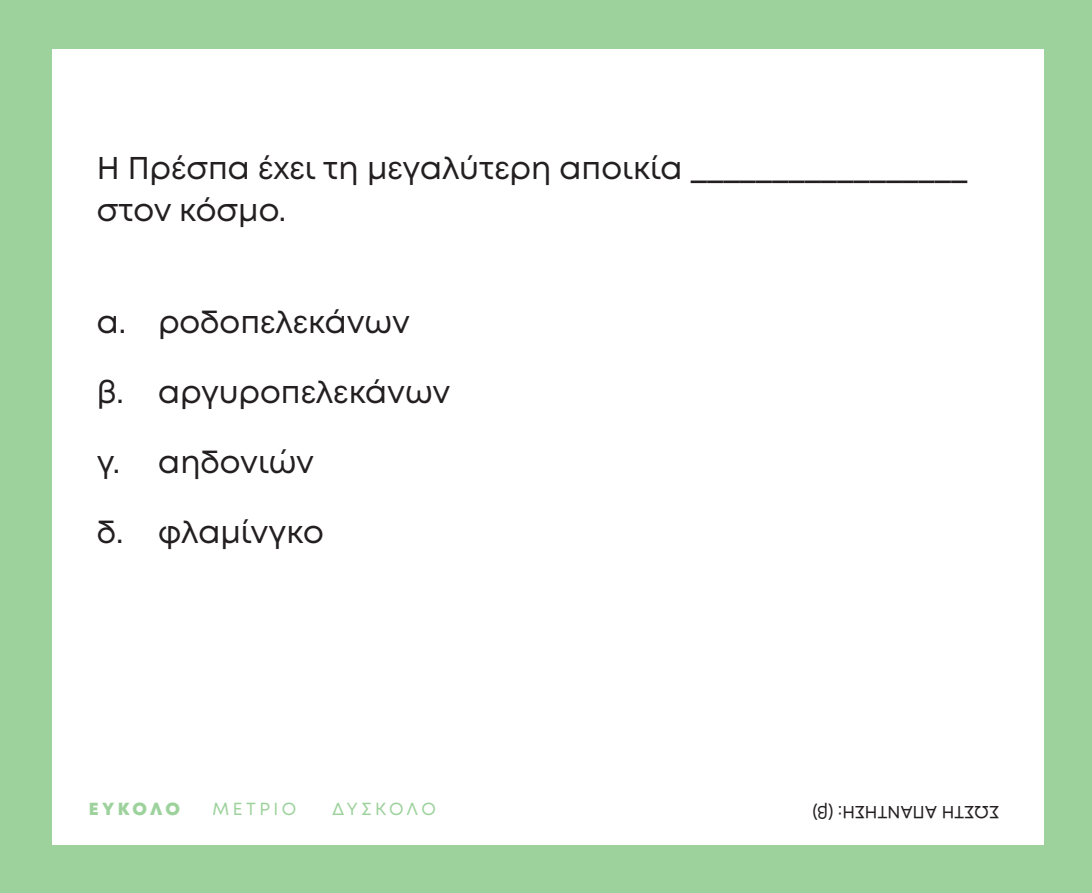
<style>
.page{position:relative;width:1092px;height:893px;background:#fff}
.page>*{position:absolute;margin:0;border:0;box-sizing:border-box;transform-origin:0 0}
.t1{font:31.5px/42px "Mont";color:#231f20}
.t2{font:17.5px "Mont";color:#231f20}
.t3{font:17.5px "Mont";letter-spacing:.175em;color:#9dd29c}
.t4{font:800 17.5px "Mont";letter-spacing:.17em;color:#9dd29c}
.t5{font:17.5px "Mont";letter-spacing:.2em;color:#9dd29c}
</style>
<div class="page">
<div style="left:0;top:0;width:1091px;height:893px;background:#9dd29c"></div>
<div style="left:52px;top:49px;width:991px;height:795px;background:#fff"></div>
<p class="t1" style="left:97px;top:147px;width:872px">Η Πρέσπα έχει τη μεγαλύτερη αποικία _________________ στον κόσμο.</p>
<p class="t1" style="left:97px;top:301px;width:315px">α. ροδοπελεκάνων</p>
<p class="t1" style="left:97px;top:371px;width:355px">β. αργυροπελεκάνων</p>
<p class="t1" style="left:97px;top:441px;width:219px">γ. αηδονιών</p>
<p class="t1" style="left:97px;top:511px;width:229px">δ. φλαμίνγκο</p>
<p class="t4" style="left:89px;top:798px;width:93px">ΕΥΚΟΛΟ</p>
<p class="t5" style="left:213px;top:798px;width:85px">ΜΕΤΡΙΟ</p>
<p class="t3" style="left:332px;top:798px;width:105px">ΔΥΣΚΟΛΟ</p>
<p class="t2" style="left:998px;top:823px;width:188px;rotate:-180deg">ΣΩΣΤΗ ΑΠΑΝΤΗΣΗ: (β)</p>
</div>
